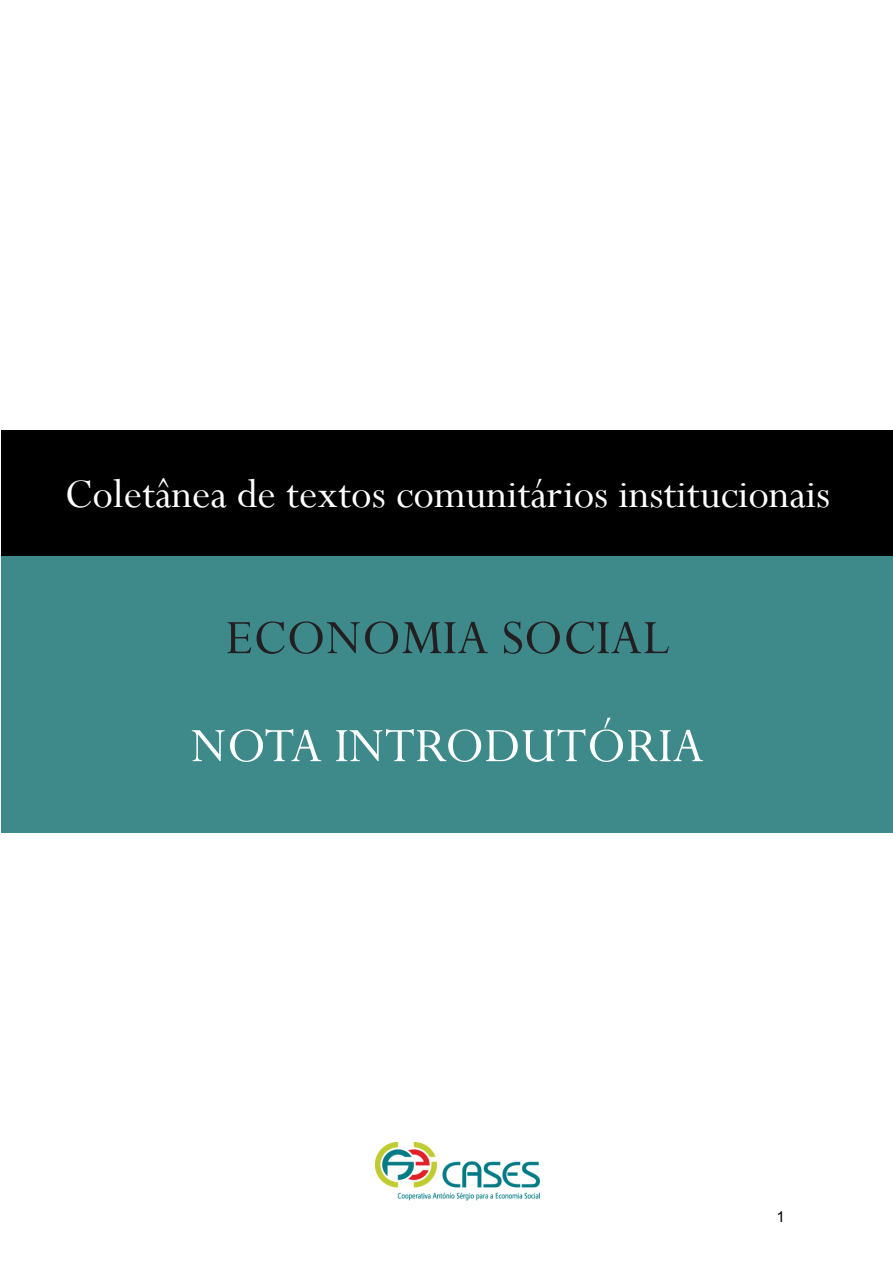
<style>
.page{position:relative;width:893px;height:1263px;background:#fff}
.page>*{position:absolute;margin:0;border:0;box-sizing:border-box;transform-origin:0 0}
.t1{font:54px "Perpetua";color:#fff}
.t2{font:54px "Perpetua";color:#231f20}
.t3{font:45px "Perpetua";color:#fff}
.t4{font:15px "Arial";color:#000}
</style>
<div class="page">
<div style="left:1px;top:554px;width:892px;height:279px;background:#3e898a"></div>
<div style="left:1px;top:430px;width:892px;height:125px;background:#000"></div>
<img style="left:376px;top:1143px;width:164px;height:58px">
<p class="t3" style="left:65px;top:465px;width:767px">Coletânea de textos comunitários institucionais</p>
<p class="t2" style="left:226px;top:604px;width:445px">ECONOMIA SOCIAL</p>
<p class="t1" style="left:191px;top:712px;width:515px">NOTA INTRODUTÓRIA</p>
<p class="t4" style="left:777px;top:1207px;width:10px">1</p>
</div>
